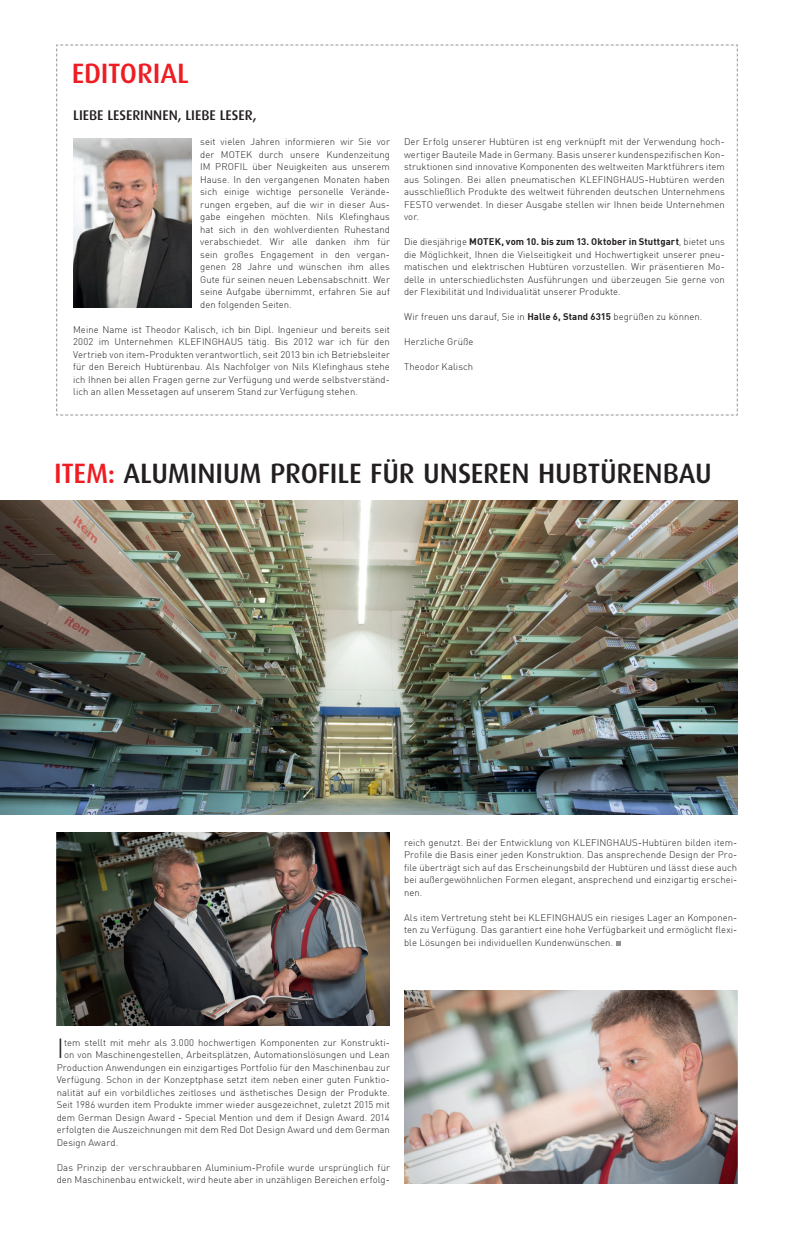
<style>
.page{position:relative;width:794px;height:1248px;background:#fff}
.page>*{position:absolute;margin:0;border:0;box-sizing:border-box;transform-origin:0 0}
.t1{font:500 28px "Dax";letter-spacing:-.01em;color:#231f20}
.t2{font:500 28px "Dax";letter-spacing:-.005em;color:#ee1d23}
.t3{font:300 27px "DIN";color:#231f20}
.t4{font:500 14px "Dax";letter-spacing:-.005em;color:#231f20}
.t5{font:300 9.5px/12.5px "DIN";letter-spacing:.005em;color:#231f20;text-align:justify}
.s1{font-weight:700}
.s2{color:#ee1d23}
</style>
<div class="page">
<svg style="left:56px;top:44px;width:682px;height:371px"></svg>
<img style="left:0;top:500px;width:737px;height:314px">
<svg style="left:616px;top:941px;width:4px;height:4px"></svg>
<img style="left:57px;top:832px;width:333px;height:193px">
<img style="left:404px;top:990px;width:333px;height:192px">
<img style="left:74px;top:139px;width:118px;height:168px">
<h1 class="t2" style="left:72px;top:57px;width:119px">EDITORIAL</h1>
<h3 class="t4" style="left:73px;top:107px;width:185px">LIEBE LESERINNEN, LIEBE LESER,</h3>
<p class="t5" style="left:200px;top:135px;width:191px">seit vielen Jahren informieren wir Sie vor der MOTEK durch unsere Kundenzeitung IM PROFIL über Neuigkeiten aus unserem Hause. In den vergangenen Monaten haben sich einige wichtige personelle Verände&shy;rungen ergeben, auf die wir in dieser Aus&shy;gabe eingehen möchten. Nils Klefinghaus hat sich in den wohlverdienten Ruhestand verabschiedet. Wir alle danken ihm für sein großes Engagement in den vergan&shy;genen 28 Jahre und wünschen ihm alles Gute für seinen neuen Lebensabschnitt. Wer seine Aufgabe übernimmt, erfahren Sie auf den folgenden Seiten.</p>
<p class="t5" style="left:73px;top:323px;width:318px">Meine Name ist Theodor Kalisch, ich bin Dipl. Ingenieur und bereits seit 2002 im Unternehmen KLEFINGHAUS tätig. Bis 2012 war ich für den Vertrieb von item-Produkten verantwortlich, seit 2013 bin ich Betriebsleiter für den Bereich Hubtürenbau. Als Nachfolger von Nils Klefinghaus stehe ich Ihnen bei allen Fragen gerne zur Verfügung und werde selbstverständ&shy;lich an allen Messetagen auf unserem Stand zur Verfügung stehen.</p>
<p class="t5" style="left:404px;top:135px;width:322px">Der Erfolg unserer Hubtüren ist eng verknüpft mit der Verwendung hoch&shy;wertiger Bauteile Made in Germany. Basis unserer kundenspezifischen Kon&shy;struktionen sind innovative Komponenten des weltweiten Marktführers item aus Solingen. Bei allen pneumatischen KLEFINGHAUS-Hubtüren werden ausschließlich Produkte des weltweit führenden deutschen Unternehmens FESTO verwendet. In dieser Ausgabe stellen wir Ihnen beide Unternehmen vor.</p>
<p class="t5" style="left:404px;top:235px;width:322px">Die diesjährige <span class="s1">MOTEK, vom 10. bis zum 13. Oktober in Stuttgart</span>, bietet uns die Möglichkeit, Ihnen die Vielseitigkeit und Hochwertigkeit unserer pneu&shy;matischen und elektrischen Hubtüren vorzustellen. Wir präsentieren Mo&shy;delle in unterschiedlichsten Ausführungen und überzeugen Sie gerne von der Flexibilität und Individualität unserer Produkte.</p>
<p class="t5" style="left:404px;top:310px;width:300px">Wir freuen uns darauf, Sie in <span class="s1">Halle 6, Stand 6315</span> begrüßen zu können.</p>
<p class="t5" style="left:404px;top:335px;width:71px">Herzliche Grüße</p>
<p class="t5" style="left:404px;top:360px;width:71px">Theodor Kalisch</p>
<h1 class="t1" style="left:54px;top:457px;width:659px"><span class="s2">ITEM:</span> ALUMINIUM PROFILE FÜR UNSEREN HUBTÜRENBAU</h1>
<p class="t5" style="left:404px;top:835px;width:335px">reich genutzt. Bei der Entwicklung von KLEFINGHAUS-Hubtüren bilden item-Profile die Basis einer jeden Konstruktion. Das ansprechende Design der Pro&shy;file überträgt sich auf das Erscheinungsbild der Hubtüren und lässt diese auch bei außergewöhnlichen Formen elegant, ansprechend und einzigartig erschei&shy;nen.</p>
<p class="t5" style="left:404px;top:910px;width:335px">Als item Vertretung steht bei KLEFINGHAUS ein riesiges Lager an Komponen&shy;ten zu Verfügung. Das garantiert eine hohe Verfügbarkeit und ermöglicht flexi&shy;ble Lösungen bei individuellen Kundenwünschen.</p>
<h2 class="t3" style="left:57px;top:1032px;width:9px">I</h2>
<p class="t5" style="left:64px;top:1035px;width:327px">tem stellt mit mehr als 3.000 hochwertigen Komponenten zur Konstrukti-</p>
<p class="t5" style="left:64px;top:1048px;width:327px">on von Maschinengestellen, Arbeitsplätzen, Automationslösungen und Lean</p>
<p class="t5" style="left:57px;top:1060px;width:335px">Production Anwendungen ein einzigartiges Portfolio für den Maschinenbau zur</p>
<p class="t5" style="left:57px;top:1073px;width:335px">Verfügung. Schon in der Konzeptphase setzt item neben einer guten Funktio-</p>
<p class="t5" style="left:57px;top:1085px;width:335px">nalität auf ein vorbildliches zeitloses und ästhetisches Design der Produkte.</p>
<p class="t5" style="left:57px;top:1098px;width:335px">Seit 1986 wurden item Produkte immer wieder ausgezeichnet, zuletzt 2015 mit</p>
<p class="t5" style="left:57px;top:1110px;width:335px">dem German Design Award - Special Mention und dem if Design Award. 2014</p>
<p class="t5" style="left:57px;top:1123px;width:335px">erfolgten die Auszeichnungen mit dem Red Dot Design Award und dem German</p>
<p class="t5" style="left:57px;top:1135px;width:63px">Design Award.</p>
<p class="t5" style="left:57px;top:1160px;width:335px">Das Prinzip der verschraubbaren Aluminium-Profile wurde ursprünglich für den Maschinenbau entwickelt, wird heute aber in unzähligen Bereichen erfolg-</p>
</div>
